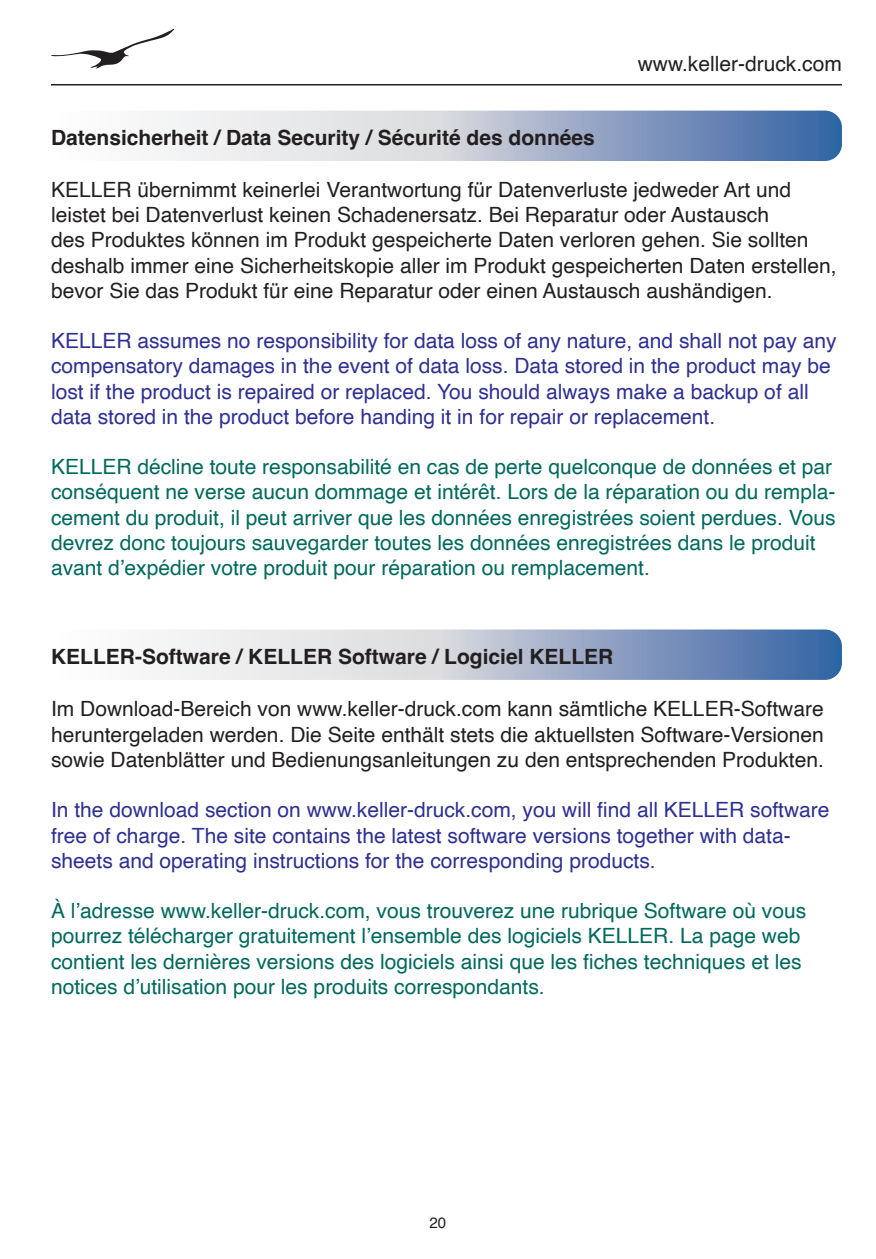
<style>
.page{position:relative;width:876px;height:1259px;background:#fff}
.page>*{position:absolute;margin:0;border:0;box-sizing:border-box;transform-origin:0 0}
.t1{font:21px/25.2px "Helvetica";color:#00695d}
.t2{font:21px/25.2px "Helvetica";color:#231f20}
.t3{font:21px/25.2px "Helvetica";color:#2e3092}
.t4{font:700 21px "Helvetica";color:#231f20}
.t5{font:15px "Helvetica";color:#231f20}
</style>
<div class="page">
<hr style="left:51px;top:84px;width:791px;height:1px;background:#231f20">
<svg style="left:51px;top:29px;width:123px;height:40px"></svg>
<svg style="left:160px;top:111px;width:682px;height:50px"></svg>
<svg style="left:160px;top:629px;width:682px;height:51px"></svg>
<p class="t4" style="left:51px;top:125px;width:545px">Datensicherheit / Data Security / Sécurité des données</p>
<p class="t2" style="left:638px;top:51px;width:206px">www.keller-druck.com</p>
<p class="t2" style="left:51px;top:178px;width:787px">KELLER übernimmt keinerlei Verantwortung für Datenverluste jedweder Art und leistet bei Datenverlust keinen Schadenersatz. Bei Reparatur oder Austausch<br>des Produktes können im Produkt gespeicherte Daten verloren gehen. Sie sollten deshalb immer eine Sicherheitskopie aller im Produkt gespeicherten Daten erstellen, bevor Sie das Produkt für eine Reparatur oder einen Austausch aushändigen.</p>
<p class="t3" style="left:51px;top:329px;width:787px">KELLER assumes no responsibility for data loss of any nature, and shall not pay any compensatory damages in the event of data loss. Data stored in the product may be lost if the product is repaired or replaced. You should always make a backup of all data stored in the product before handing it in for repair or replacement.</p>
<p class="t1" style="left:51px;top:455px;width:786px">KELLER décline toute responsabilité en cas de perte quelconque de données et par conséquent ne verse aucun dommage et intérêt. Lors de la réparation ou du rempla&shy;cement du produit, il peut arriver que les données enregistrées soient perdues. Vous devrez donc toujours sauvegarder toutes les données enregistrées dans le produit avant d’expédier votre produit pour réparation ou remplacement.</p>
<p class="t4" style="left:51px;top:644px;width:564px">KELLER-Software / KELLER Software / Logiciel KELLER</p>
<p class="t2" style="left:51px;top:697px;width:774px;text-align:justify">Im Download-Bereich von www.keller-druck.com kann sämtliche KELLER-Software heruntergeladen werden. Die Seite enthält stets die aktuellsten Software-Versionen sowie Datenblätter und Bedienungsanleitungen zu den entsprechenden Produkten.</p>
<p class="t3" style="left:51px;top:798px;width:780px">In the download section on www.keller-druck.com, you will find all KELLER software free of charge. The site contains the latest software versions together with data&shy;sheets and operating instructions for the corresponding products.</p>
<p class="t1" style="left:51px;top:899px;width:757px">À l’adresse www.keller-druck.com, vous trouverez une rubrique Software où vous pourrez télécharger gratuitement l’ensemble des logiciels KELLER. La page web contient les dernières versions des logiciels ainsi que les fiches techniques et les notices d’utilisation pour les produits correspondants.</p>
<p class="t5" style="left:430px;top:1210px;width:18px">20</p>
</div>
